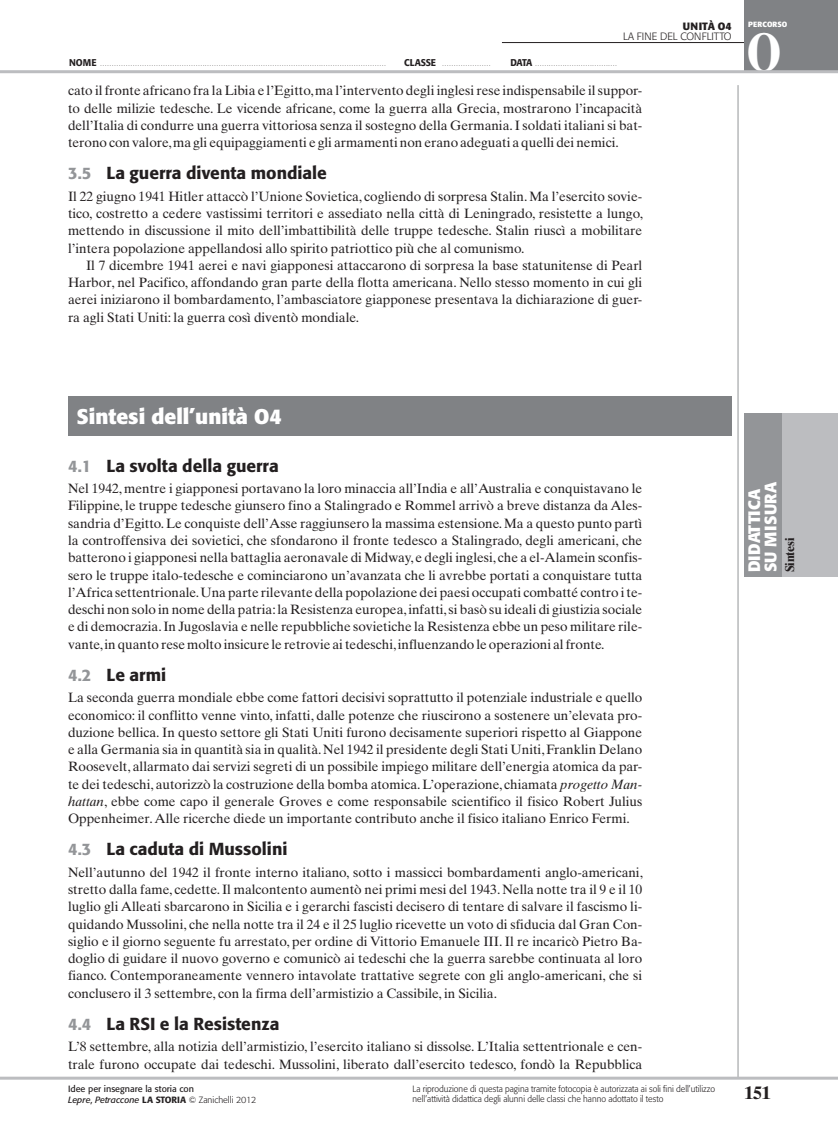
<style>
.page{position:relative;width:838px;height:1132px;background:#fff}
.page>*{position:absolute;margin:0;border:0;box-sizing:border-box;transform-origin:0 0}
.t1{font:700 54px "Times Ten";color:#fff;scale:.8 1}
.t2{font:700 21px "Formata";color:#fff}
.t3{font:700 18px "Times Ten";color:#231f20}
.t4{font:500 17.25px "Formata";color:#231f20}
.t5{font:700 16.5px/16.5px "Formata";letter-spacing:.02em;color:#fff}
.t6{font:13.5px/17.2px "Times Ten";color:#231f20;text-align:justify}
.t7{font:700 12.75px "Times Ten";letter-spacing:-.015em;color:#231f20}
.t8{font:300 10.5px "Formata";letter-spacing:.02em;color:#231f20}
.t9{font:700 10.5px "Formata";letter-spacing:.02em;color:#231f20}
.t10{font:300 9px/10.5px "Formata";color:#231f20;scale:.96 1}
.t11{font:9px/10.5px "Formata";color:#231f20}
.t12{font:700 7.5px "Formata";color:#fff}
.t13{font:300 6px "Formata";color:#231f20;scale:.95 1}
.s1{font-weight:500;font-size:9.75px}
.s2{font-size:16.5px;color:#939598}
.s3{font-style:italic}
.s4{font-weight:500}
.s5{font-weight:300}
</style>
<div class="page">
<hr style="left:502px;top:42px;width:255px;height:1px;background:#231f20">
<div style="left:744px;top:0;width:94px;height:72px;background:#808285"></div>
<hr style="left:737px;top:85px;width:1px;height:993px;background:#939598">
<hr style="left:0;top:1076px;width:838px;height:3px;background:#bcbdc0">
<div style="left:744px;top:412px;width:94px;height:164px;background:#bcbdc0"></div>
<div style="left:744px;top:412px;width:37px;height:164px;background:#939598"></div>
<div style="left:68px;top:395px;width:663px;height:40px;background:#808285"></div>
<hr style="left:0;top:70px;width:838px;height:3px;background:#bcbdc0">
<p class="t13" style="left:69px;top:60px;width:335px"><span class="s1">nome</span> ...........................................................................................................................</p>
<p class="t13" style="left:404px;top:60px;width:92px"><span class="s1">Classe</span> .....................</p>
<p class="t13" style="left:510px;top:60px;width:28px"><span class="s1">Data</span> ....................................</p>
<p class="t9" style="left:683px;top:19px;width:50px">unità O4</p>
<p class="t8" style="left:623px;top:30px;width:110px">la fine del conflitto</p>
<p class="t6" style="left:68px;top:82px;width:576px">cato il fronte africano fra la Libia e l’Egitto, ma l’intervento degli inglesi rese indispensabile il suppor&shy;to delle milizie tedesche. Le vicende africane, come la guerra alla Grecia, mostrarono l’incapacità dell’Italia di condurre una guerra vittoriosa senza il sostegno della Germania. I soldati italiani si bat&shy;terono con valore, ma gli equipaggiamenti e gli armamenti non erano adeguati a quelli dei nemici.</p>
<p class="t4" style="left:68px;top:163px;width:260px"><span class="s2">3.5</span> La guerra diventa mondiale</p>
<p class="t6" style="left:68px;top:187px;width:576px">Il 22 giugno 1941 Hitler attaccò l’Unione Sovietica, cogliendo di sorpresa Stalin. Ma l’esercito sovie&shy;tico, costretto a cedere vastissimi territori e assediato nella città di Leningrado, resistette a lungo, mettendo in discussione il mito dell’imbattibilità delle truppe tedesche. Stalin riuscì a mobilitare l’intera popolazione appellandosi allo spirito patriottico più che al comunismo.</p>
<p class="t6" style="left:68px;top:256px;width:576px;text-indent:18px">Il 7 dicembre 1941 aerei e navi giapponesi attaccarono di sorpresa la base statunitense di Pearl Harbor, nel Pacifico, affondando gran parte della flotta americana. Nello stesso momento in cui gli aerei iniziarono il bombardamento, l’ambasciatore giapponese presentava la dichiarazione di guer&shy;ra agli Stati Uniti: la guerra così diventò mondiale.</p>
<p class="t12" style="left:748px;top:20px;width:41px">percorso</p>
<h1 class="t1" style="left:746px;top:20px;width:46px">O</h1>
<h2 class="t2" style="left:77px;top:403px;width:207px">Sintesi dell’unità O4</h2>
<p class="t4" style="left:68px;top:455px;width:212px"><span class="s2">4.1</span> La svolta della guerra</p>
<p class="t6" style="left:68px;top:479px;width:576px">Nel 1942, mentre i giapponesi portavano la loro minaccia all’India e all’Australia e conquistavano le Filippine, le truppe tedesche giunsero fino a Stalingrado e Rommel arrivò a breve distanza da Ales&shy;sandria d’Egitto. Le conquiste dell’Asse raggiunsero la massima estensione. Ma a questo punto partì la controffensiva dei sovietici, che sfondarono il fronte tedesco a Stalingrado, degli americani, che batterono i giapponesi nella battaglia aeronavale di Midway, e degli inglesi, che a el‑Alamein sconfis&shy;sero le truppe italo‑tedesche e cominciarono un’avanzata che li avrebbe portati a conquistare tutta l’Africa settentrionale. Una parte rilevante della popolazione dei paesi occupati combatté contro i te&shy;deschi non solo in nome della patria: la Resistenza europea, infatti, si basò su ideali di giustizia sociale e di democrazia. In Jugoslavia e nelle repubbliche sovietiche la Resistenza ebbe un peso militare rile&shy;vante, in quanto rese molto insicure le retrovie ai tedeschi, influenzando le operazioni al fronte.</p>
<p class="t4" style="left:68px;top:663px;width:100px"><span class="s2">4.2</span> Le armi</p>
<p class="t6" style="left:68px;top:688px;width:576px">La seconda guerra mondiale ebbe come fattori decisivi soprattutto il potenziale industriale e quello economico: il conflitto venne vinto, infatti, dalle potenze che riuscirono a sostenere un’elevata pro&shy;duzione bellica. In questo settore gli Stati Uniti furono decisamente superiori rispetto al Giappone e alla Germania sia in quantità sia in qualità. Nel 1942 il presidente degli Stati Uniti, Franklin Delano Roosevelt, allarmato dai servizi segreti di un possibile impiego militare dell’energia atomica da par&shy;te dei tedeschi, autorizzò la costruzione della bomba atomica. L’operazione, chiamata <span class="s3">progetto Man‑ hattan</span>, ebbe come capo il generale Groves e come responsabile scientifico il fisico Robert Julius Oppenheimer. Alle ricerche diede un importante contributo anche il fisico italiano Enrico Fermi.</p>
<p class="t4" style="left:68px;top:838px;width:221px"><span class="s2">4.3</span> La caduta di Mussolini</p>
<p class="t6" style="left:68px;top:863px;width:576px">Nell’autunno del 1942 il fronte interno italiano, sotto i massicci bombardamenti anglo‑americani, stretto dalla fame, cedette. Il malcontento aumentò nei primi mesi del 1943. Nella notte tra il 9 e il 10 luglio gli Alleati sbarcarono in Sicilia e i gerarchi fascisti decisero di tentare di salvare il fascismo li&shy;quidando Mussolini, che nella notte tra il 24 e il 25 luglio ricevette un voto di sfiducia dal Gran Con&shy;siglio e il giorno seguente fu arrestato, per ordine di Vittorio Emanuele III. Il re incaricò Pietro Ba&shy;doglio di guidare il nuovo governo e comunicò ai tedeschi che la guerra sarebbe continuata al loro fianco. Contemporaneamente vennero intavolate trattative segrete con gli anglo‑americani, che si conclusero il 3 settembre, con la firma dell’armistizio a Cassibile, in Sicilia.</p>
<p class="t4" style="left:68px;top:1012px;width:71px"><span class="s2">4.4</span> La RSI</p>
<p class="t4" style="left:160px;top:1012px;width:121px">e la Resistenza</p>
<p class="t6" style="left:68px;top:1037px;width:575px">L’8 settembre, alla notizia dell’armistizio, l’esercito italiano si dissolse. L’Italia settentrionale e cen&shy;trale furono occupate dai tedeschi. Mussolini, liberato dall’esercito tedesco, fondò la Repubblica</p>
<p class="t11" style="left:68px;top:1083px;width:190px">Idee per insegnare la storia con<br><span class="s3">Lepre</span>, <span class="s3">Petraccone</span> <span class="s4">la storia</span> <span class="s5">© Zanichelli 2012</span></p>
<p class="t10" style="left:412px;top:1083px;width:316px">La riproduzione di questa pagina tramite fotocopia è autorizzata ai soli fini dell’utilizzo nell’attività didattica degli alunni delle classi che hanno adottato il testo</p>
<p class="t5" style="left:746px;top:572px;width:92px;rotate:-90deg">didattica su misura</p>
<p class="t7" style="left:782px;top:572px;width:36px;rotate:-90deg">Sintesi</p>
<h3 class="t3" style="left:744px;top:1081px;width:28px">151</h3>
</div>
